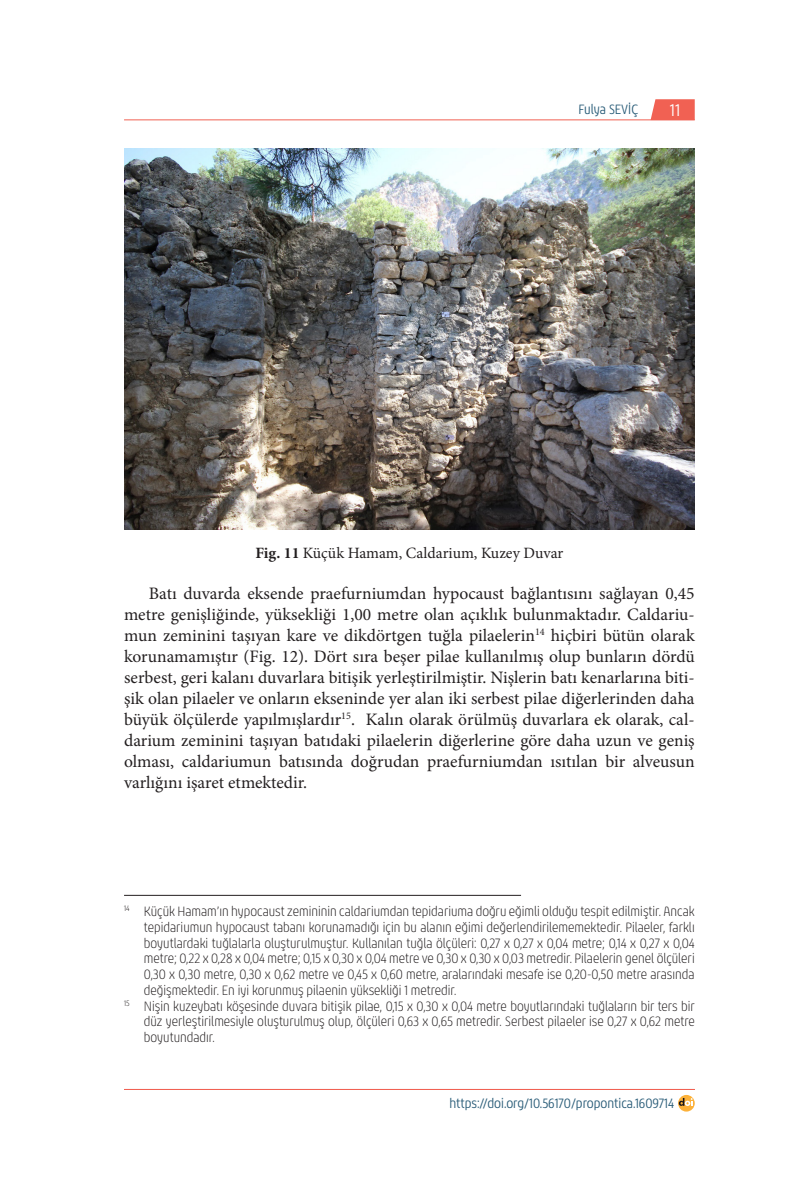
<style>
.page{position:relative;width:794px;height:1191px;background:#fff}
.page>*{position:absolute;margin:0;border:0;box-sizing:border-box;transform-origin:0 0}
.ANA_METİN{font:17.5px/21px "Minion Pro";color:#231f20;text-align:justify}
.t1{font:17.5px "Chypre Nor Boo";color:#fff}
.ANA_METİN-2{font:15.75px "Minion Pro";color:#231f20}
.DIPNOT{font:14px/15.8px "Chypre Con Thi";color:#231f20;text-align:justify}
.t2{font:14px "Chypre Con Boo";color:#285b77}
.s1{font-weight:700}
</style>
<div class="page">
<svg style="left:650px;top:99px;width:44px;height:21px"></svg>
<hr style="left:124px;top:120px;width:570px;height:1px;background:#f16153">
<hr style="left:124px;top:1089px;width:570px;height:1px;background:#f16153">
<svg style="left:678px;top:1095px;width:16px;height:16px"></svg>
<svg style="left:679px;top:1098px;width:13px;height:8px"></svg>
<img style="left:124px;top:149px;width:570px;height:380px">
<hr style="left:124px;top:895px;width:397px;height:1px;background:#231f20">
<p class="t2" style="left:578px;top:101px;width:61px">Fulya SEVİÇ</p>
<p class="t1" style="left:670px;top:100px;width:12px">11</p>
<p class="ANA_METİN-2" style="left:255px;top:542px;width:309px"><span class="s1">Fig. 11</span> Küçük Hamam, Caldarium, Kuzey Duvar</p>
<p class="ANA_METİN" style="left:124px;top:583px;width:572px;text-indent:25px">Batı duvarda eksende praefurniumdan hypocaust bağlantısını sağlayan 0,45 metre genişliğinde, yüksekliği 1,00 metre olan açıklık bulunmaktadır. Caldariu&shy;mun zeminini taşıyan kare ve dikdörtgen tuğla pilaelerin<sup>14</sup> hiçbiri bütün olarak korunamamıştır (Fig. 12). Dört sıra beşer pilae kullanılmış olup bunların dördü serbest, geri kalanı duvarlara bitişik yerleştirilmiştir. Nişlerin batı kenarlarına biti&shy;şik olan pilaeler ve onların ekseninde yer alan iki serbest pilae diğerlerinden daha büyük ölçülerde yapılmışlardır<sup>15</sup>. Kalın olarak örülmüş duvarlara ek olarak, cal&shy;darium zeminini taşıyan batıdaki pilaelerin diğerlerine göre daha uzun ve geniş olması, caldariumun batısında doğrudan praefurniumdan ısıtılan bir alveusun varlığını işaret etmektedir.</p>
<p class="DIPNOT" style="left:144px;top:903px;width:552px;text-indent:-20px"><sup>14</sup> Küçük Hamam’ın hypocaust zemininin caldariumdan tepidariuma doğru eğimli olduğu tespit edilmiştir. Ancak tepidariumun hypocaust tabanı korunamadığı için bu alanın eğimi değerlendirilememektedir. Pilaeler, farklı boyutlardaki tuğlalarla oluşturulmuştur. Kullanılan tuğla ölçüleri: 0,27 x 0,27 x 0,04 metre; 0,14 x 0,27 x 0,04 metre; 0,22 x 0,28 x 0,04 metre; 0,15 x 0,30 x 0,04 metre ve 0,30 x 0,30 x 0,03 metredir. Pilaelerin genel ölçüleri 0,30 x 0,30 metre, 0,30 x 0,62 metre ve 0,45 x 0,60 metre, aralarındaki mesafe ise 0,20-0,50 metre arasında değişmektedir. En iyi korunmuş pilaenin yüksekliği 1 metredir.</p>
<p class="DIPNOT" style="left:144px;top:998px;width:552px;text-indent:-20px"><sup>15</sup> Nişin kuzeybatı köşesinde duvara bitişik pilae, 0,15 x 0,30 x 0,04 metre boyutlarındaki tuğlaların bir ters bir düz yerleştirilmesiyle oluşturulmuş olup, ölçüleri 0,63 x 0,65 metredir. Serbest pilaeler ise 0,27 x 0,62 metre boyutundadır.</p>
<p class="t2" style="left:449px;top:1095px;width:226px">https://doi.org/10.56170/propontica.1609714</p>
</div>
